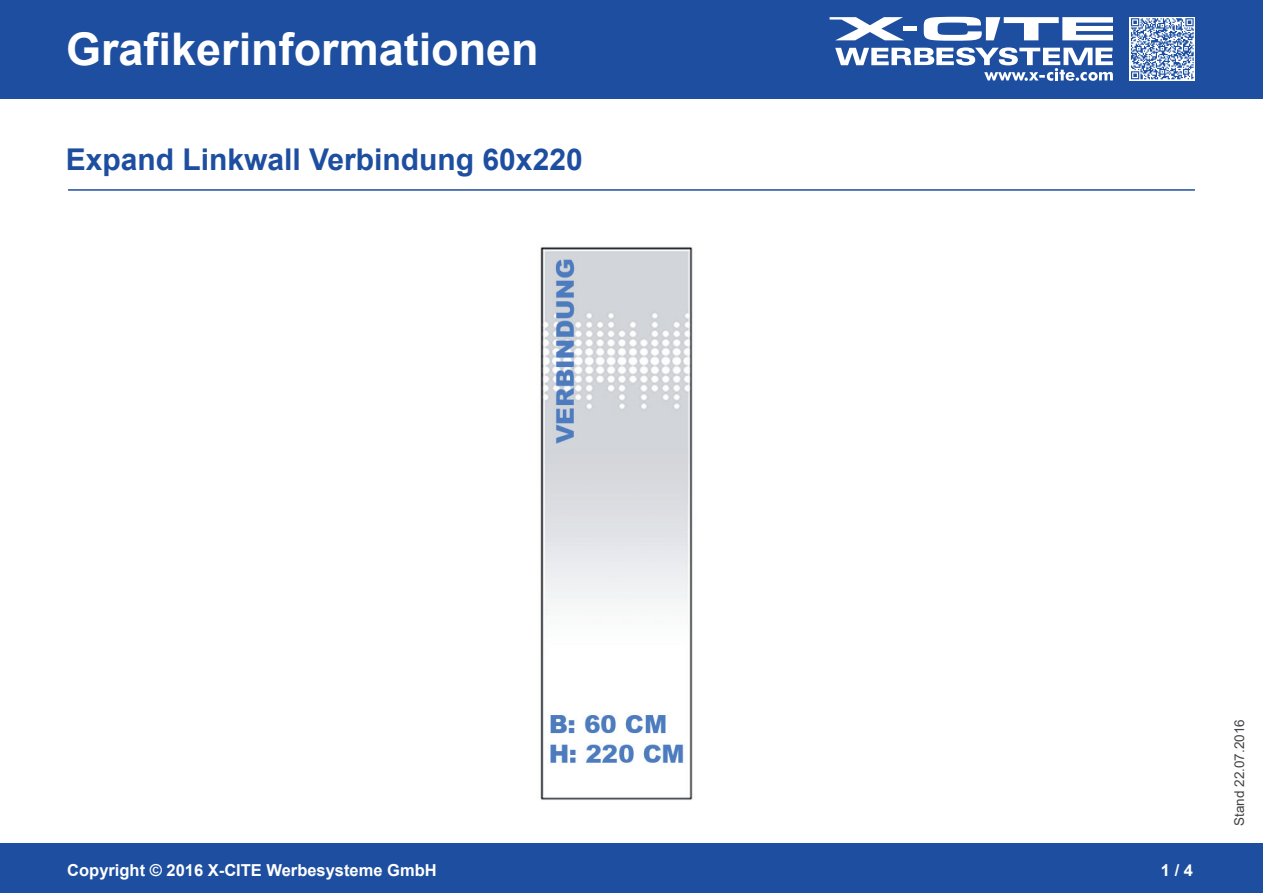
<style>
.page{position:relative;width:1263px;height:893px;background:#fff}
.page>*{position:absolute;margin:0;border:0;box-sizing:border-box;transform-origin:0 0}
.t1{font:700 45px "Arial";color:#fff}
.t2{font:700 30px "Arial";color:#1e4ea0}
.t3{font:700 16.5px "Arial";color:#fff}
.t4{font:13.5px "Arial";color:#414245}
</style>
<div class="page">
<div style="left:0;top:0;width:1263px;height:98px;background:#1e4ea0"></div>
<div style="left:0;top:844px;width:1263px;height:49px;background:#1e4ea0"></div>
<svg style="left:924px;top:17px;width:189px;height:24px"></svg>
<svg style="left:829px;top:17px;width:75px;height:23px"></svg>
<div style="left:903px;top:26px;width:14px;height:5px;background:#fff"></div>
<svg style="left:835px;top:47px;width:278px;height:34px"></svg>
<svg style="left:1130px;top:17px;width:65px;height:63px"></svg>
<svg style="left:1131px;top:18px;width:63px;height:61px"></svg>
<hr style="left:68px;top:189px;width:1127px;height:2px;background:#1e4ea0">
<img style="left:540px;top:246px;width:153px;height:554px">
<h1 class="t1" style="left:66px;top:18px;width:474px">Grafikerinformationen</h1>
<h2 class="t2" style="left:66px;top:138px;width:518px">Expand Linkwall Verbindung 60x220</h2>
<p class="t3" style="left:67px;top:858px;width:371px">Copyright © 2016 X-CITE Werbesysteme GmbH</p>
<p class="t3" style="left:1175px;top:858px;width:20px">/ 4</p>
<p class="t4" style="left:1230px;top:826px;width:108px;rotate:-90deg">Stand 22.07.2016</p>
</div>
